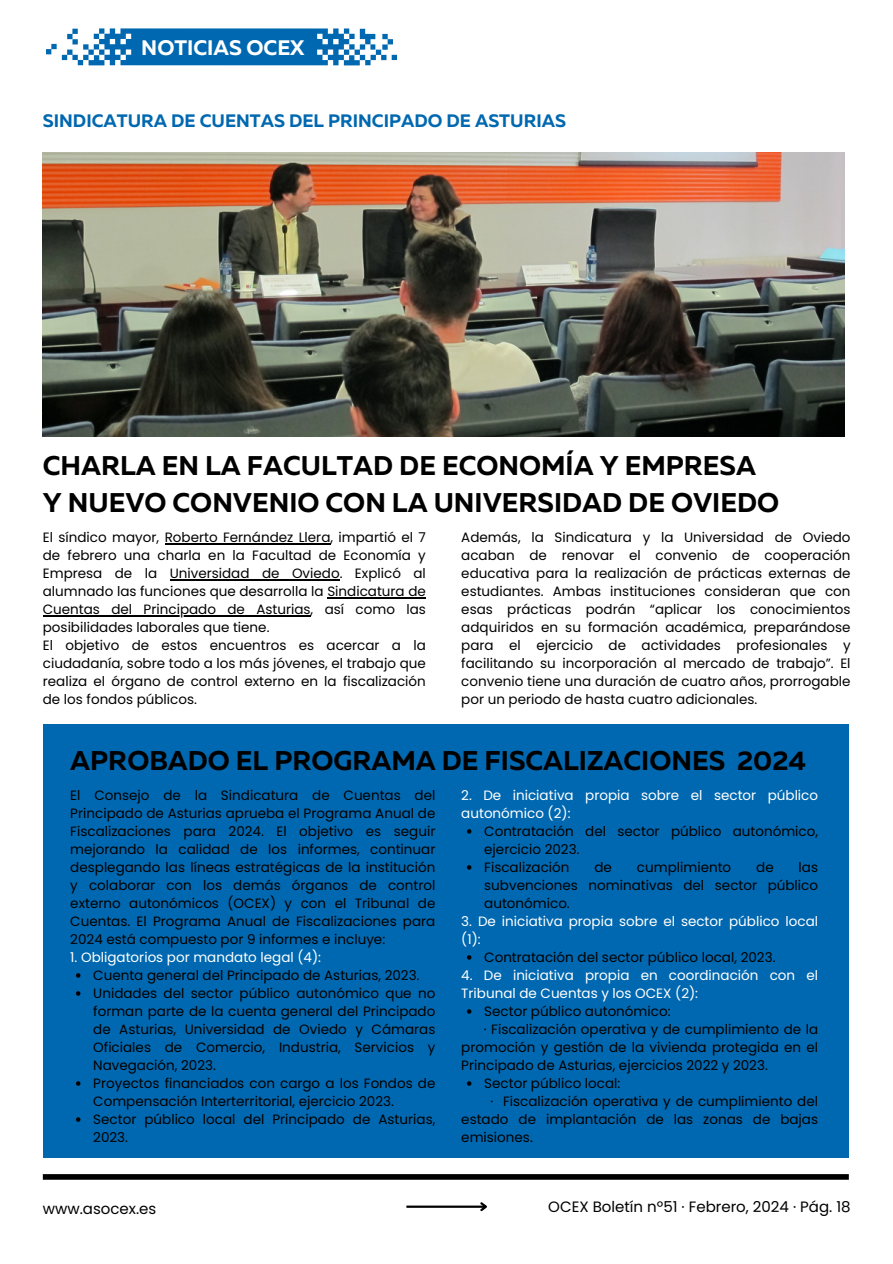
<style>
.page{position:relative;width:893px;height:1264px;background:#fff}
.page>*{position:absolute;margin:0;border:0;box-sizing:border-box;transform-origin:0 0}
.t1{font:700 27px/37.2px "Muller";color:#000}
.t2{font:700 21px "Muller";color:#fff}
.t3{font:700 18px "Muller";color:#0068b0}
.t4{font:15px "Poppins";color:#000}
.t5{font:13.5px/18px "Poppins";color:#000;text-align:justify}
.t6{font:13.5px/18px "Poppins";color:#fff}
</style>
<div class="page">
<div style="left:43px;top:1174px;width:805px;height:5px;background:#000"></div>
<svg style="left:46px;top:28px;width:351px;height:37px"></svg>
<img style="left:43px;top:152px;width:801px;height:285px">
<hr style="left:406px;top:1205px;width:80px;height:2px;background:#000">
<svg style="left:478px;top:1202px;width:9px;height:10px"></svg>
<div style="left:43px;top:724px;width:805px;height:434px;background:#0068b0"></div>
<svg style="left:76px;top:973px;width:4px;height:4px"></svg>
<svg style="left:76px;top:991px;width:4px;height:4px"></svg>
<svg style="left:76px;top:1081px;width:4px;height:4px"></svg>
<svg style="left:76px;top:1117px;width:4px;height:4px"></svg>
<svg style="left:467px;top:829px;width:4px;height:4px"></svg>
<svg style="left:467px;top:865px;width:4px;height:4px"></svg>
<svg style="left:467px;top:955px;width:4px;height:4px"></svg>
<svg style="left:467px;top:1009px;width:4px;height:4px"></svg>
<svg style="left:467px;top:1081px;width:4px;height:4px"></svg>
<hr style="left:165px;top:543px;width:165px;height:1px;background:#000">
<hr style="left:170px;top:579px;width:169px;height:1px;background:#000">
<hr style="left:327px;top:597px;width:99px;height:1px;background:#000">
<hr style="left:43px;top:615px;width:267px;height:1px;background:#000">
<h2 class="t2" style="left:141px;top:39px;width:165px">NOTICIAS OCEX</h2>
<h3 class="t3" style="left:43px;top:113px;width:524px">SINDICATURA DE CUENTAS DEL PRINCIPADO DE ASTURIAS</h3>
<h1 class="t1" style="left:43px;top:449px;width:737px">CHARLA EN LA FACULTAD DE ECONOMÍA Y EMPRESA<br>Y NUEVO CONVENIO CON LA UNIVERSIDAD DE OVIEDO</h1>
<p class="t5" style="left:43px;top:528px;width:384px;text-align:left">El síndico mayor, Roberto Fernández Llera, impartió el 7 de febrero una charla en la Facultad de Economía y Empresa de la Universidad de Oviedo. Explicó al alumnado las funciones que desarrolla la Sindicatura de Cuentas del Principado de Asturias, así como las posibilidades laborales que tiene.<br>El objetivo de estos encuentros es acercar a la ciudadanía, sobre todo a los más jóvenes, el trabajo que realiza el órgano de control externo en la fiscalización de los fondos públicos.</p>
<p class="t5" style="left:461px;top:528px;width:391px">Además, la Sindicatura y la Universidad de Oviedo acaban de renovar el convenio de cooperación educativa para la realización de prácticas externas de estudiantes. Ambas instituciones consideran que con esas prácticas podrán “aplicar los conocimientos adquiridos en su formación académica, preparándose para el ejercicio de actividades profesionales y facilitando su incorporación al mercado de trabajo”. El convenio tiene una duración de cuatro años, prorrogable por un periodo de hasta cuatro adicionales.</p>
<h1 class="t1" style="left:70px;top:743px;width:737px">APROBADO EL PROGRAMA DE FISCALIZACIONES 2024</h1>
<p class="t6" style="left:461px;top:786px;width:358px">2. De iniciativa propia sobre el sector público autonómico (2):</p>
<p class="t5" style="left:484px;top:822px;width:335px;text-align:left">Contratación del sector público autonómico, ejercicio 2023.<br>Fiscalización</p>
<p class="t5" style="left:70px;top:786px;width:366px">El Consejo de la Sindicatura de Cuentas del Principado de Asturias aprueba el Programa Anual de Fiscalizaciones para 2024. El objetivo es seguir mejorando la calidad de los informes, continuar desplegando las líneas estratégicas de la institución y colaborar con los demás órganos de control externo autonómicos (OCEX) y con el Tribunal de Cuentas. El Programa Anual de Fiscalizaciones para 2024 está compuesto por 9 informes e incluye:</p>
<p class="t6" style="left:70px;top:948px;width:252px">1. Obligatorios por mandato legal (4):</p>
<p class="t5" style="left:93px;top:966px;width:343px;text-align:left">Cuenta general del Principado de Asturias, 2023.<br>Unidades del sector público autonómico que no forman parte de la cuenta general del Principado de Asturias, Universidad de Oviedo y Cámaras Oficiales de Comercio, Industria, Servicios y Navegación, 2023.<br>Proyectos financiados con cargo a los Fondos de Compensación Interterritorial, ejercicio 2023.<br>Sector público local del Principado de Asturias, 2023.</p>
<p class="t5" style="left:594px;top:858px;width:19px">de</p>
<p class="t5" style="left:637px;top:858px;width:96px">cumplimiento</p>
<p class="t5" style="left:756px;top:858px;width:19px">de</p>
<p class="t5" style="left:484px;top:858px;width:335px;text-indent:314px">las subvenciones nominativas del sector público autonómico.</p>
<p class="t6" style="left:461px;top:912px;width:358px">3. De iniciativa propia sobre el sector público local (1):</p>
<p class="t5" style="left:484px;top:948px;width:293px">Contratación del sector público local, 2023.</p>
<p class="t6" style="left:461px;top:966px;width:358px">4. De iniciativa propia en coordinación con el<br>Tribunal de Cuentas y los OCEX (2):</p>
<p class="t5" style="left:484px;top:1002px;width:188px">Sector público autonómico:</p>
<p class="t5" style="left:484px;top:1020px;width:336px">· Fiscalización operativa y de cumplimiento de la</p>
<p class="t5" style="left:461px;top:1038px;width:358px">promoción y gestión de la vivienda protegida en el</p>
<p class="t5" style="left:461px;top:1056px;width:308px">Principado de Asturias, ejercicios 2022 y 2023.</p>
<p class="t5" style="left:484px;top:1074px;width:138px">Sector público local:</p>
<p class="t5" style="left:490px;top:1092px;width:329px">· Fiscalización operativa y de cumplimiento del</p>
<p class="t5" style="left:461px;top:1110px;width:358px">estado de implantación de las zonas de bajas</p>
<p class="t5" style="left:461px;top:1128px;width:73px">emisiones.</p>
<p class="t4" style="left:43px;top:1197px;width:115px">www.asocex.es</p>
<p class="t4" style="left:548px;top:1196px;width:304px">OCEX Boletín nº51 · Febrero, 2024 · Pág. 18</p>
</div>
